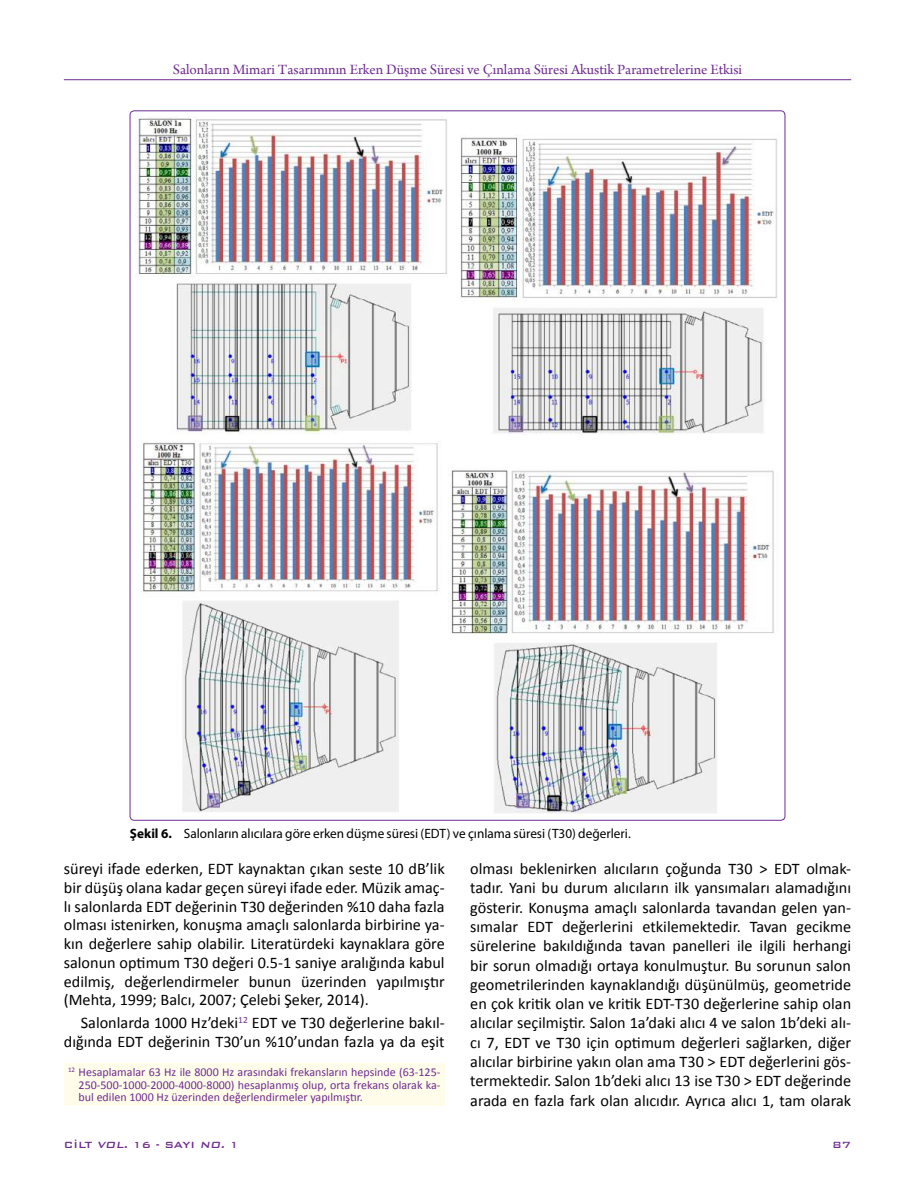
<style>
.page{position:relative;width:915px;height:1191px;background:#fff}
.page>*{position:absolute;margin:0;border:0;box-sizing:border-box;transform-origin:0 0}
.t1{font:16.2px/19.4px "Calibri";color:#000;text-align:justify}
.t2{font:15px "Arno Pro";color:#6f2c91}
.t3{font:13.5px "Myriad Pro";color:#000}
.t4{font:12px/12.5px "Calibri";color:#6f2c91;text-align:justify}
.t5{font:500 12px "Bank Gothic BT";color:#6f2c91}
.s1{font-weight:700}
.s2{font-style:italic}
</style>
<div class="page">
<hr style="left:64px;top:79px;width:786px;height:1px;background:#6f2c91">
<img style="left:130px;top:111px;width:653px;height:709px">
<div style="left:64px;top:1063px;width:380px;height:42px;background:#fffde9"></div>
<p class="t2" style="left:173px;top:61px;width:570px">Salonların Mimari Tasarımının Erken Düşme Süresi ve Çınlama Süresi Akustik Parametrelerine Etkisi</p>
<p class="t3" style="left:130px;top:825px;width:502px"><span class="s1">Şekil 6.</span> Salonların alıcılara göre erken düşme süresi (EDT) ve çınlama süresi (T30) değerleri.</p>
<p class="t1" style="left:64px;top:858px;width:382px;line-height:18.8px">süreyi ifade ederken, EDT kaynaktan çıkan seste 10 dB’lik bir düşüş olana kadar geçen süreyi ifade eder. Müzik amaç&shy;lı salonlarda EDT değerinin T30 değerinden %10 daha fazla olması istenirken, konuşma amaçlı salonlarda birbirine ya&shy;kın değerlere sahip olabilir. Literatürdeki kaynaklara göre salonun optimum T30 değeri 0.5-1 saniye aralığında kabul edilmiş, değerlendirmeler bunun üzerinden yapılmıştır (Mehta, 1999; Balcı, 2007; Çelebi Şeker, 2014).</p>
<p class="t1" style="left:64px;top:1013px;width:382px;line-height:18.8px;text-align:right">Salonlarda 1000 Hz’deki<sup>12</sup> EDT ve T30 değerlerine bakıl&shy;dığında EDT değerinin T30’un %10’undan fazla ya da eşit</p>
<p class="t4" style="left:79px;top:1065px;width:363px;text-indent:-10px"><sup>12</sup> Hesaplamalar 63 Hz ile 8000 Hz arasındaki frekansların hepsinde (63-125- 250-500-1000-2000-4000-8000) hesaplanmış olup, orta frekans olarak ka&shy;bul edilen 1000 Hz üzerinden değerlendirmeler yapılmıştır.</p>
<p class="t1" style="left:470px;top:858px;width:382px">olması beklenirken alıcıların çoğunda T30 &gt; EDT olmak&shy;tadır. Yani bu durum alıcıların ilk yansımaları alamadığını gösterir. Konuşma amaçlı salonlarda tavandan gelen yan&shy;sımalar EDT değerlerini etkilemektedir. Tavan gecikme sürelerine bakıldığında tavan panelleri ile ilgili herhangi bir sorun olmadığı ortaya konulmuştur. Bu sorunun salon geometrilerinden kaynaklandığı düşünülmüş, geometride en çok kritik olan ve kritik EDT-T30 değerlerine sahip olan alıcılar seçilmiştir. Salon 1a’daki alıcı 4 ve salon 1b’deki alı&shy;cı 7, EDT ve T30 için optimum değerleri sağlarken, diğer alıcılar birbirine yakın olan ama T30 &gt; EDT değerlerini gös&shy;termektedir. Salon 1b’deki alıcı 13 ise T30 &gt; EDT değerinde arada en fazla fark olan alıcıdır. Ayrıca alıcı 1, tam olarak</p>
<p class="t5" style="left:64px;top:1138px;width:176px">CİLT <span class="s2">VOL.</span> 16 - SAYI <span class="s2">NO.</span> 1</p>
<p class="t5" style="left:832px;top:1138px;width:20px">87</p>
</div>
